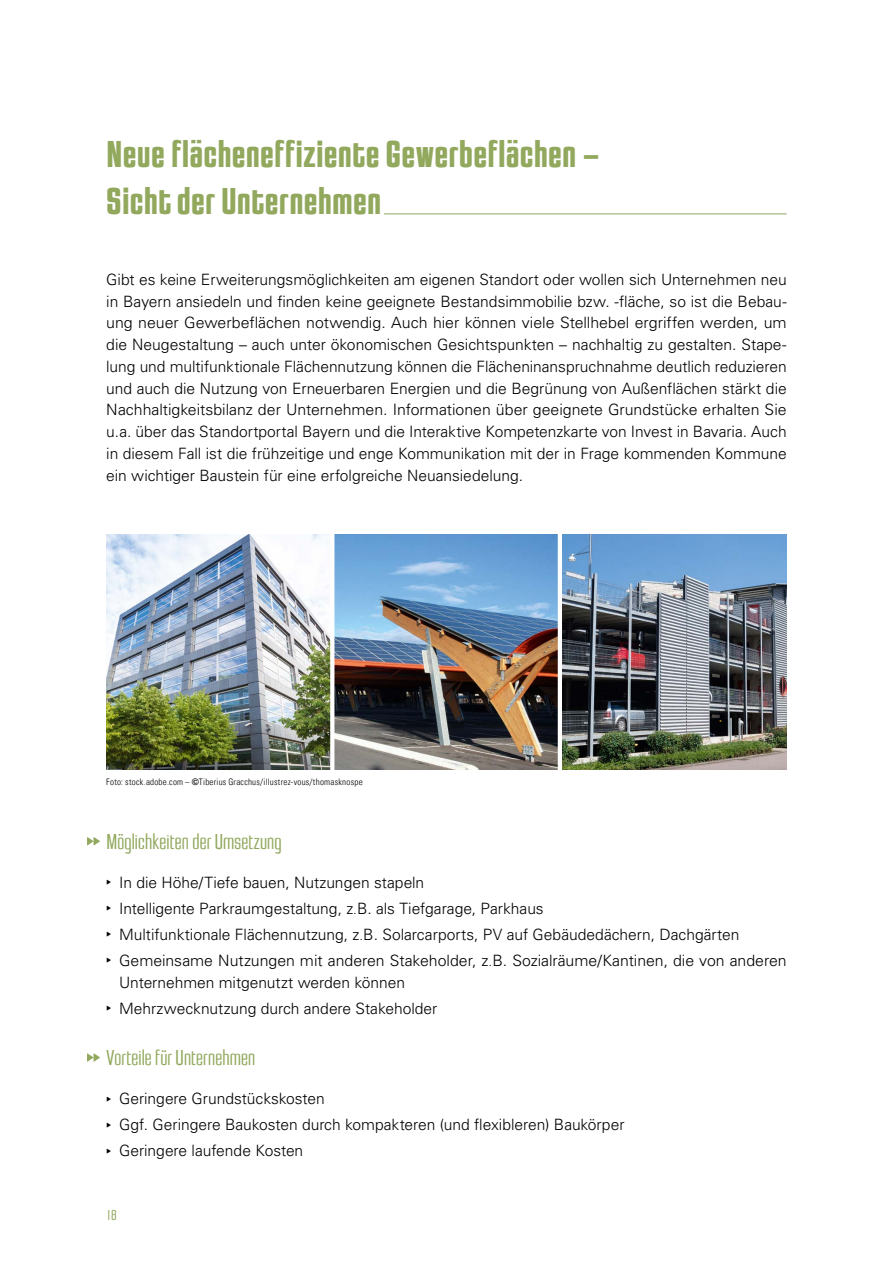
<style>
.page{position:relative;width:893px;height:1263px;background:#fff}
.page>*{position:absolute;margin:0;border:0;box-sizing:border-box;transform-origin:0 0}
.t1{font:700 39px/46.8px "Jay Gothic URW";letter-spacing:.005em;color:#91a85d}
.t2{font:300 22.5px "Jay Gothic URW";letter-spacing:.005em;color:#91a85d}
.t3{font:300 15.6px/21.8px "Univers LT";letter-spacing:-.005em;color:#000;text-align:justify}
.t4{font:300 15px "Jay Gothic URW";color:#91a85d}
.t5{font:9px "Univers Com 47 Light Cond";letter-spacing:.025em;color:#000}
.s1{font-family:"Univers Com 65";font-weight:700}
.s2{font-family:"Entypo";font-weight:400}
.s3{font-stretch:condensed;font-size:13.5px}
</style>
<div class="page">
<hr style="left:106px;top:214px;width:681px;height:1px;background:#91a85d">
<hr style="left:106px;top:212px;width:278px;height:3px;background:#fff">
<svg style="left:87px;top:837px;width:13px;height:8px"></svg>
<svg style="left:87px;top:1053px;width:13px;height:9px"></svg>
<img style="left:106px;top:534px;width:681px;height:235px">
<hr style="left:330px;top:527px;width:4px;height:245px;background:#fff">
<hr style="left:558px;top:527px;width:4px;height:245px;background:#fff">
<h2 class="t1" style="left:106px;top:132px;width:495px">Neue flächeneffiziente Gewerbeflächen –<br>Sicht der Unternehmen</h2>
<p class="t3" style="left:106px;top:268px;width:682px">Gibt es keine Erweiterungsmöglichkeiten am eigenen Standort oder wollen sich Unternehmen neu in Bayern ansiedeln und finden keine geeignete Bestandsimmobilie bzw. -fläche, so ist die Bebau&shy;ung neuer Gewerbeflächen notwendig. Auch hier können viele Stellhebel ergriffen werden, um die Neugestaltung – auch unter ökonomischen Gesichtspunkten – nachhaltig zu gestalten. Stape&shy;lung und multifunktionale Flächennutzung können die Flächeninanspruchnahme deutlich reduzieren und auch die Nutzung von Erneuerbaren Energien und die Begrünung von Außenflächen stärkt die Nachhaltigkeitsbilanz der Unternehmen. Informationen über geeignete Grundstücke erhalten Sie u.a. über das Standortportal Bayern und die Interaktive Kompetenzkarte von Invest in Bavaria. Auch in diesem Fall ist die frühzeitige und enge Kommunikation mit der in Frage kommenden Kommune ein wichtiger Baustein für eine erfolgreiche Neuansiedelung.</p>
<p class="t5" style="left:106px;top:776px;width:258px">Foto: stock.adobe.com – <span class="s1">©</span>Tiberius Gracchus/illustrez-vous/thomasknospe</p>
<h3 class="t2" style="left:107px;top:829px;width:177px">Möglichkeiten der Umsetzung</h3>
<p class="t3" style="left:106px;top:871px;width:319px"><span class="s2">{</span> In die Höhe/Tiefe bauen, Nutzungen stapeln</p>
<p class="t3" style="left:106px;top:897px;width:439px"><span class="s2">{</span> Intelligente Parkraumgestaltung, z<span class="s3">.</span>B. als Tiefgarage, Parkhaus</p>
<p class="t3" style="left:106px;top:923px;width:635px"><span class="s2">{</span> Multifunktionale Flächennutzung, z<span class="s3">.</span>B. Solarcarports, PV auf Gebäudedächern, Dachgärten</p>
<p class="t3" style="left:119px;top:949px;width:669px;text-indent:-13px"><span class="s2">{</span> Gemeinsame Nutzungen mit anderen Stakeholder, z<span class="s3">.</span>B. Sozialräume/Kantinen, die von anderen<br>Unternehmen mitgenutzt werden können</p>
<p class="t3" style="left:106px;top:997px;width:333px"><span class="s2">{</span> Mehrzwecknutzung durch andere Stakeholder</p>
<h3 class="t2" style="left:107px;top:1045px;width:150px">Vorteile für Unternehmen</h3>
<p class="t3" style="left:106px;top:1088px;width:220px"><span class="s2">{</span> Geringere Grundstückskosten</p>
<p class="t3" style="left:106px;top:1114px;width:520px"><span class="s2">{</span> Ggf. Geringere Baukosten durch kompakteren (und flexibleren) Baukörper</p>
<p class="t3" style="left:106px;top:1140px;width:198px"><span class="s2">{</span> Geringere laufende Kosten</p>
<p class="t4" style="left:106px;top:1207px;width:12px">18</p>
</div>
